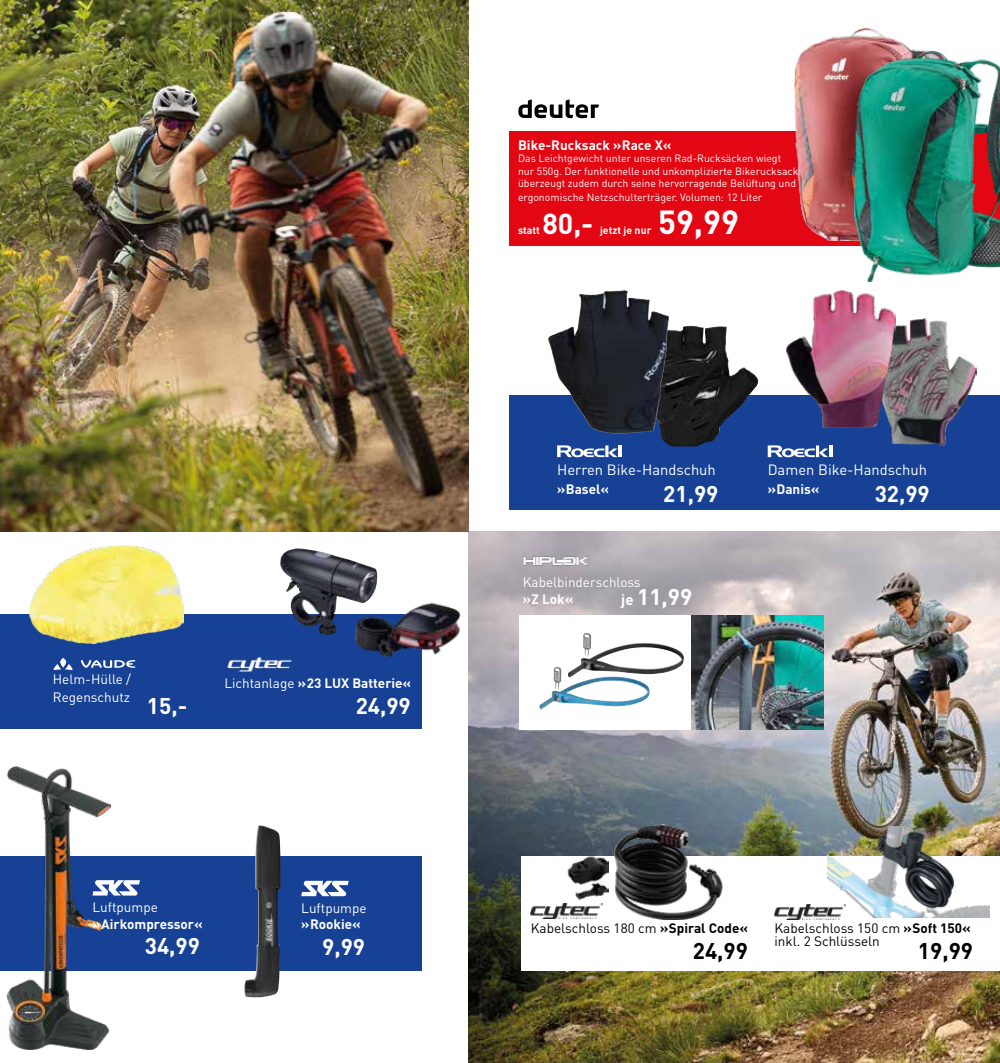
<style>
.page{position:relative;width:1000px;height:1063px;background:#fff}
.page>*{position:absolute;margin:0;border:0;box-sizing:border-box;transform-origin:0 0}
.t1{font:700 33px "DIN Pro";color:#fff}
.t2{font:700 28.5px "DIN Pro";color:#fff}
.t3{font:700 22.5px "DIN Pro";color:#fff}
.t4{font:700 22.5px "DIN Pro";color:#000}
.t5{font:14.7px "DIN Pro";color:#fff}
.t6{font:700 13.5px/16.5px "DIN Pro";color:#fff}
.t7{font:13.5px/12.6px "DIN Pro";color:#000}
.t8{font:13.5px/16.5px "DIN Pro";color:#fff}
.t9{font:10.5px/12.9px "DIN Pro";color:#fff}
.t10{font:700 10.5px "DIN Pro";color:#fff}
.s1{font-weight:400}
.s2{font-family:"FFDIN Profor IIC"}
.s3{font-family:"FFDIN Profor IIC";font-weight:700}
.s4{font-weight:700}
.s5{font-size:15px}
</style>
<div class="page">
<img style="left:468px;top:532px;width:531px;height:531px">
<div style="left:521px;top:856px;width:478px;height:115px;background:#fff"></div>
<div style="left:509px;top:131px;width:490px;height:115px;background:#e30613"></div>
<div style="left:509px;top:395px;width:490px;height:115px;background:#164194"></div>
<div style="left:0;top:614px;width:421px;height:115px;background:#164194"></div>
<div style="left:0;top:856px;width:421px;height:115px;background:#164194"></div>
<img style="left:6px;top:767px;width:104px;height:282px">
<img style="left:29px;top:545px;width:154px;height:99px">
<img style="left:244px;top:825px;width:37px;height:172px">
<svg style="left:301px;top:881px;width:47px;height:15px"></svg>
<img style="left:0;top:0;width:468px;height:532px">
<img style="left:794px;top:29px;width:138px;height:211px">
<img style="left:853px;top:51px;width:146px;height:230px">
<div style="left:519px;top:615px;width:225px;height:115px;background:#fff"></div>
<img style="left:583px;top:632px;width:8px;height:25px">
<img style="left:551px;top:667px;width:41px;height:26px">
<img style="left:691px;top:615px;width:132px;height:115px">
<img style="left:522px;top:552px;width:66px;height:18px">
<svg style="left:92px;top:880px;width:48px;height:16px"></svg>
<img style="left:280px;top:549px;width:89px;height:86px">
<img style="left:355px;top:598px;width:118px;height:59px">
<img style="left:227px;top:657px;width:65px;height:15px">
<svg style="left:53px;top:658px;width:82px;height:12px"></svg>
<svg style="left:518px;top:100px;width:80px;height:18px"></svg>
<img style="left:890px;top:319px;width:86px;height:126px">
<img style="left:786px;top:290px;width:109px;height:137px">
<svg style="left:829px;top:445px;width:3px;height:12px"></svg>
<svg style="left:767px;top:445px;width:61px;height:12px"></svg>
<img style="left:827px;top:827px;width:162px;height:90px">
<img style="left:530px;top:904px;width:68px;height:15px">
<img style="left:774px;top:905px;width:71px;height:15px">
<img style="left:614px;top:825px;width:109px;height:94px">
<img style="left:567px;top:838px;width:41px;height:72px">
<svg style="left:557px;top:445px;width:64px;height:12px"></svg>
<img style="left:646px;top:326px;width:63px;height:120px">
<img style="left:548px;top:290px;width:75px;height:122px">
<p class="t8" style="left:53px;top:670px;width:80px;line-height:18px">Helm-Hülle /<br>Regenschutz</p>
<h3 class="t3" style="left:147px;top:691px;width:42px">15,-</h3>
<p class="t6" style="left:224px;top:674px;width:188px"><span class="s1">Lichtanlage</span> <span class="s2">»</span>23 LUX Batterie<span class="s2">«</span></p>
<h3 class="t3" style="left:355px;top:690px;width:57px">24,99</h3>
<p class="t6" style="left:92px;top:898px;width:111px"><span class="s1">Luftpumpe </span><span class="s2">»</span>Airkompressor<span class="s2">«</span></p>
<h3 class="t3" style="left:145px;top:931px;width:57px">34,99</h3>
<p class="t8" style="left:301px;top:899px;width:67px">Luftpumpe <span class="s3">»</span><span class="s4">Rookie</span><span class="s3">«</span></p>
<h3 class="t3" style="left:322px;top:931px;width:44px">9,99</h3>
<p class="t6" style="left:518px;top:136px;width:155px">Bike-Rucksack <span class="s2">»</span>Race X<span class="s2">«</span></p>
<p class="t9" style="left:518px;top:152px;width:282px">Das Leichtgewicht unter unseren Rad-Rucksäcken wiegt nur 550g. Der funktionelle und unkomplizierte Bikerucksack überzeugt zudem durch seine hervorragende Belüftung und ergonomische Netzschulterträger. Volumen: 12 Liter</p>
<p class="t10" style="left:518px;top:223px;width:23px">statt</p>
<h1 class="t1" style="left:658px;top:200px;width:82px">59,99</h1>
<h2 class="t2" style="left:542px;top:204px;width:53px">80,-</h2>
<p class="t10" style="left:600px;top:223px;width:53px">jetzt je nur</p>
<h3 class="t5" style="left:557px;top:460px;width:160px">Herren Bike-Handschuh</h3>
<p class="t6" style="left:557px;top:481px;width:53px"><span class="s2">»</span>Basel<span class="s2">«</span></p>
<h3 class="t3" style="left:663px;top:479px;width:57px">21,99</h3>
<p class="t8" style="left:522px;top:573px;width:119px">Kabelbinderschloss <span class="s3">»</span><span class="s4">Z Lok</span><span class="s3">«</span></p>
<h3 class="t3" style="left:621px;top:582px;width:72px"><span class="s5">je</span> 11,99</h3>
<h3 class="t5" style="left:767px;top:460px;width:161px">Damen Bike-Handschuh</h3>
<p class="t6" style="left:767px;top:481px;width:53px"><span class="s2">»</span>Danis<span class="s2">«</span></p>
<h3 class="t3" style="left:874px;top:479px;width:57px">32,99</h3>
<p class="t7" style="left:530px;top:921px;width:218px">Kabelschloss 180 cm <span class="s3">»</span><span class="s4">Spiral Code</span><span class="s3">«</span></p>
<h3 class="t4" style="left:692px;top:935px;width:57px">24,99</h3>
<p class="t7" style="left:774px;top:921px;width:198px">Kabelschloss 150 cm <span class="s3">»</span><span class="s4">Soft 150</span><span class="s3">« </span>inkl. 2 Schlüsseln</p>
<h3 class="t4" style="left:917px;top:936px;width:57px">19,99</h3>
</div>
